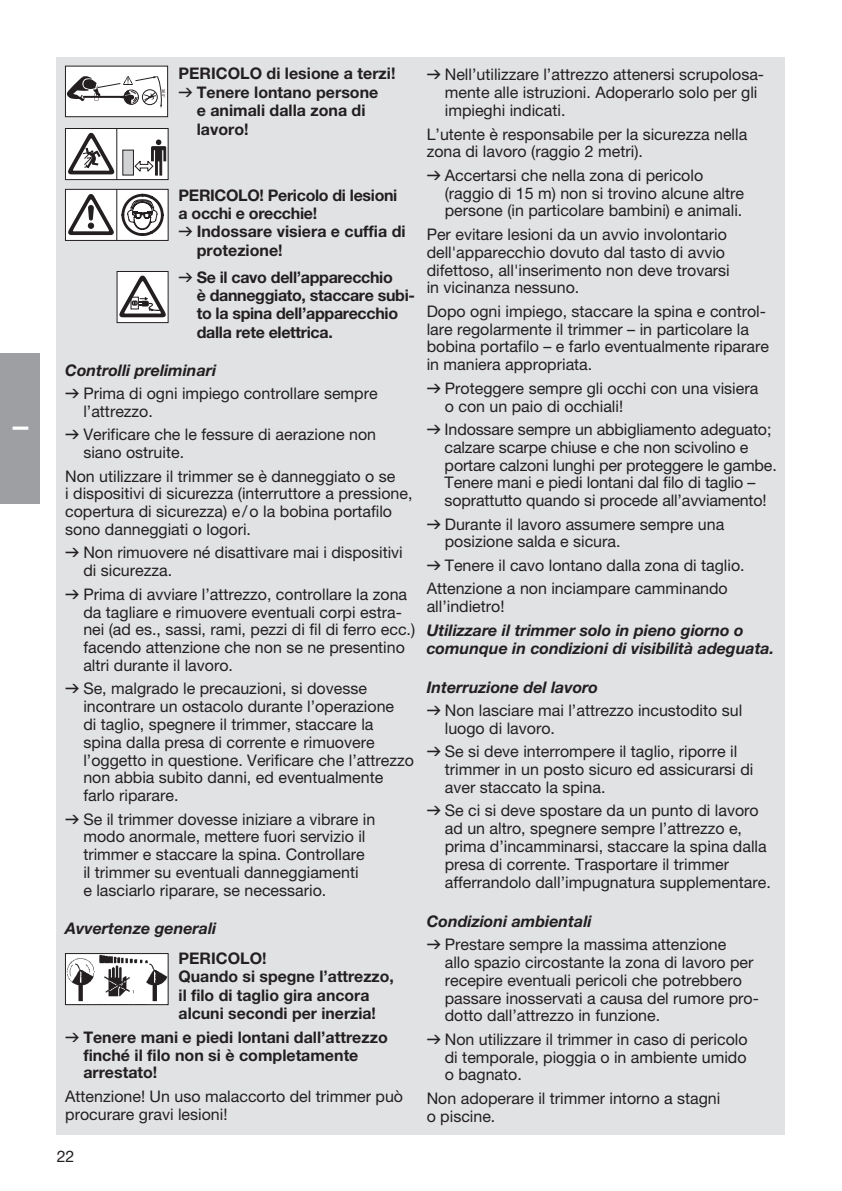
<style>
.page{position:relative;width:842px;height:1191px;background:#fff}
.page>*{position:absolute;margin:0;border:0;box-sizing:border-box;transform-origin:0 0}
.t1{font:22px "GARDENA Pro Bo Cond";color:#fff}
.t2{font:16px/17.8px "GARDENA Pro";color:#231f20}
.t3{font:700 16px/18.4px "GARDENA Pro";color:#231f20}
.t4{font:700 16px/18.4px "GARDENA Pro";letter-spacing:-.02em;color:#231f20}
.t5{font:italic 700 16px/17.8px "GARDENA Pro";color:#231f20}
.t6{font:4px "GARDENA Pro";color:#231f20}
.s1{font-family:"Formdruck";font-weight:400}
.s2{font-weight:700;font-style:italic}
.s3{font-family:"Formdruck"}
</style>
<div class="page">
<div style="left:57px;top:57px;width:728px;height:1077px;background:#e1e2e4"></div>
<div style="left:65px;top:66px;width:103px;height:51px;background:#fff"></div>
<svg style="left:67px;top:76px;width:95px;height:32px"></svg>
<div style="left:65px;top:66px;width:103px;height:51px;border:1px solid #231f20"></div>
<div style="left:65px;top:128px;width:103px;height:52px;background:#fff"></div>
<div style="left:65px;top:128px;width:103px;height:52px;border:1px solid #231f20"></div>
<hr style="left:116px;top:128px;width:1px;height:52px;background:#231f20">
<svg style="left:68px;top:133px;width:47px;height:41px"></svg>
<svg style="left:134px;top:139px;width:32px;height:36px"></svg>
<div style="left:122px;top:150px;width:12px;height:25px;background:#d1d2d4;border:1px solid #231f20"></div>
<div style="left:65px;top:189px;width:103px;height:51px;background:#fff"></div>
<div style="left:65px;top:189px;width:103px;height:52px;border:1px solid #231f20"></div>
<hr style="left:116px;top:189px;width:1px;height:52px;background:#231f20">
<svg style="left:68px;top:194px;width:46px;height:41px"></svg>
<svg style="left:121px;top:194px;width:43px;height:42px"></svg>
<div style="left:117px;top:271px;width:51px;height:51px;background:#fff"></div>
<div style="left:117px;top:271px;width:51px;height:52px;border:1px solid #231f20"></div>
<svg style="left:119px;top:276px;width:47px;height:41px"></svg>
<img style="left:67px;top:955px;width:99px;height:48px">
<div style="left:65px;top:953px;width:103px;height:52px;border:1px solid #231f20"></div>
<div style="left:0;top:353px;width:40px;height:150px;background:#9d9fa2"></div>
<h1 class="t1" style="left:7px;top:431px;width:7px;rotate:-90deg">I</h1>
<p class="t6" style="left:166px;top:89px;width:10px;rotate:90deg">360°</p>
<p class="t3" style="left:179px;top:64px;width:218px">PERICOLO di lesione a terzi!</p>
<p class="t3" style="left:179px;top:83px;width:201px"><span class="s1">v</span> Tenere lontano persone</p>
<p class="t3" style="left:197px;top:101px;width:170px">e animali dalla zona di</p>
<p class="t3" style="left:197px;top:119px;width:53px">lavoro!</p>
<p class="t4" style="left:179px;top:186px;width:220px">PERICOLO! Pericolo di lesioni</p>
<p class="t4" style="left:179px;top:204px;width:140px">a occhi e orecchie!</p>
<p class="t3" style="left:179px;top:222px;width:228px"><span class="s1">v</span> Indossare visiera e cuffia di</p>
<p class="t3" style="left:197px;top:240px;width:87px">protezione!</p>
<p class="t4" style="left:197px;top:267px;width:220px;text-indent:-18px"><span class="s1">v</span> Se il cavo dell’apparecchio<br>è danneggiato, staccare subi&shy;to la spina dell’apparecchio dalla rete elettrica.</p>
<p class="t2" style="left:65px;top:358px;width:314px;line-height:23.4px"><span class="s2">Controlli preliminari<br></span><span class="s3">v</span> Prima di ogni impiego controllare sempre</p>
<p class="t2" style="left:65px;top:399px;width:312px;line-height:23.4px;text-indent:18px">l’attrezzo.<br><span class="s3">v</span> Verificare che le fessure di aerazione non</p>
<p class="t2" style="left:65px;top:440px;width:332px;line-height:23.4px;text-indent:18px">siano ostruite.<br>Non utilizzare il trimmer se è danneggiato o se</p>
<p class="t2" style="left:65px;top:484px;width:349px">i dispositivi di sicurezza (interruttore a pressione, copertura di sicurezza) e/o la bobina portafilo sono danneggiati o logori.</p>
<p class="t2" style="left:83px;top:543px;width:321px;text-indent:-18px"><span class="s3">v</span> Non rimuovere né disattivare mai i dispositivi di sicurezza.</p>
<p class="t2" style="left:83px;top:585px;width:333px;text-indent:-18px"><span class="s3">v</span> Prima di avviare l’attrezzo, controllare la zona da tagliare e rimuovere eventuali corpi estra&shy;nei (ad es., sassi, rami, pezzi di fil di ferro ecc.) facendo attenzione che non se ne presentino altri durante il lavoro.</p>
<p class="t2" style="left:83px;top:679px;width:332px;text-indent:-18px"><span class="s3">v</span> Se, malgrado le precauzioni, si dovesse incontrare un ostacolo durante l’operazione<br>di taglio, spegnere il trimmer, staccare la spina dalla presa di corrente e rimuovere l’oggetto in questione. Verificare che l’attrezzo non abbia subito danni, ed eventualmente farlo riparare.</p>
<p class="t2" style="left:83px;top:810px;width:293px;text-indent:-18px"><span class="s3">v</span> Se il trimmer dovesse iniziare a vibrare in modo anormale, mettere fuori servizio il trimmer e staccare la spina. Controllare il trimmer su eventuali danneggiamenti<br>e lasciarlo riparare, se necessario.</p>
<p class="t5" style="left:65px;top:919px;width:153px">Avvertenze generali</p>
<p class="t3" style="left:179px;top:948px;width:217px">PERICOLO!<br>Quando si spegne l’attrezzo, il filo di taglio gira ancora alcuni secondi per inerzia!</p>
<p class="t3" style="left:83px;top:1027px;width:306px;line-height:17.8px;text-indent:-18px"><span class="s1">v</span> Tenere mani e piedi lontani dall’attrezzo finché il filo non si è completamente arrestato!</p>
<p class="t2" style="left:65px;top:1087px;width:339px">Attenzione! Un uso malaccorto del trimmer può procurare gravi lesioni!</p>
<p class="t2" style="left:57px;top:1147px;width:19px">22</p>
<p class="t2" style="left:445px;top:66px;width:321px;text-indent:-18px"><span class="s3">v</span> Nell’utilizzare l’attrezzo attenersi scrupolosa&shy;mente alle istruzioni. Adoperarlo solo per gli impieghi indicati.</p>
<p class="t2" style="left:427px;top:125px;width:322px">L’utente è responsabile per la sicurezza nella zona di lavoro (raggio 2 metri).</p>
<p class="t2" style="left:445px;top:166px;width:301px;text-indent:-18px"><span class="s3">v</span> Accertarsi che nella zona di pericolo (raggio di 15 m) non si trovino alcune altre persone (in particolare bambini) e animali.</p>
<p class="t2" style="left:427px;top:225px;width:305px">Per evitare lesioni da un avvio involontario dell'apparecchio dovuto dal tasto di avvio difettoso, all'inserimento non deve trovarsi in vicinanza nessuno.</p>
<p class="t2" style="left:427px;top:302px;width:344px">Dopo ogni impiego, staccare la spina e control&shy;lare regolarmente il trimmer – in particolare la bobina portafilo – e farlo eventualmente riparare in maniera appropriata.</p>
<p class="t2" style="left:445px;top:379px;width:315px;text-indent:-18px"><span class="s3">v</span> Proteggere sempre gli occhi con una visiera o con un paio di occhiali!</p>
<p class="t2" style="left:445px;top:420px;width:334px;text-indent:-18px"><span class="s3">v</span> Indossare sempre un abbigliamento adeguato; calzare scarpe chiuse e che non scivolino e portare calzoni lunghi per proteggere le gambe.<br>Tenere mani e piedi lontani dal filo di taglio – soprattutto quando si procede all’avviamento!</p>
<p class="t2" style="left:445px;top:515px;width:281px;text-indent:-18px"><span class="s3">v</span> Durante il lavoro assumere sempre una posizione salda e sicura.</p>
<p class="t2" style="left:427px;top:553px;width:319px;line-height:23.4px"><span class="s3">v</span> Tenere il cavo lontano dalla zona di taglio.<br>Attenzione a non inciampare camminando</p>
<p class="t2" style="left:427px;top:597px;width:79px">all’indietro!</p>
<p class="t5" style="left:427px;top:621px;width:349px">Utilizzare il trimmer solo in pieno giorno o comunque in condizioni di visibilità adeguata.</p>
<p class="t2" style="left:427px;top:675px;width:317px;line-height:23.4px"><span class="s2">Interruzione del lavoro<br></span><span class="s3">v</span> Non lasciare mai l’attrezzo incustodito sul</p>
<p class="t2" style="left:427px;top:716px;width:312px;line-height:23.4px;text-indent:18px">luogo di lavoro.<br><span class="s3">v</span> Se si deve interrompere il taglio, riporre il</p>
<p class="t2" style="left:445px;top:760px;width:310px">trimmer in un posto sicuro ed assicurarsi di aver staccato la spina.</p>
<p class="t2" style="left:445px;top:801px;width:327px;text-indent:-18px"><span class="s3">v</span> Se ci si deve spostare da un punto di lavoro ad un altro, spegnere sempre l’attrezzo e, prima d’incamminarsi, staccare la spina dalla presa di corrente. Trasportare il trimmer afferrandolo dall’impugnatura supplementare.</p>
<p class="t2" style="left:427px;top:909px;width:301px;line-height:23.4px"><span class="s2">Condizioni ambientali<br></span><span class="s3">v</span> Prestare sempre la massima attenzione</p>
<p class="t2" style="left:445px;top:953px;width:316px">allo spazio circostante la zona di lavoro per recepire eventuali pericoli che potrebbero passare inosservati a causa del rumore pro&shy;dotto dall’attrezzo in funzione.</p>
<p class="t2" style="left:445px;top:1030px;width:304px;text-align:justify;text-indent:-18px"><span class="s3">v</span> Non utilizzare il trimmer in caso di pericolo di temporale, pioggia o in ambiente umido o bagnato.</p>
<p class="t2" style="left:427px;top:1089px;width:295px">Non adoperare il trimmer intorno a stagni o piscine.</p>
</div>
